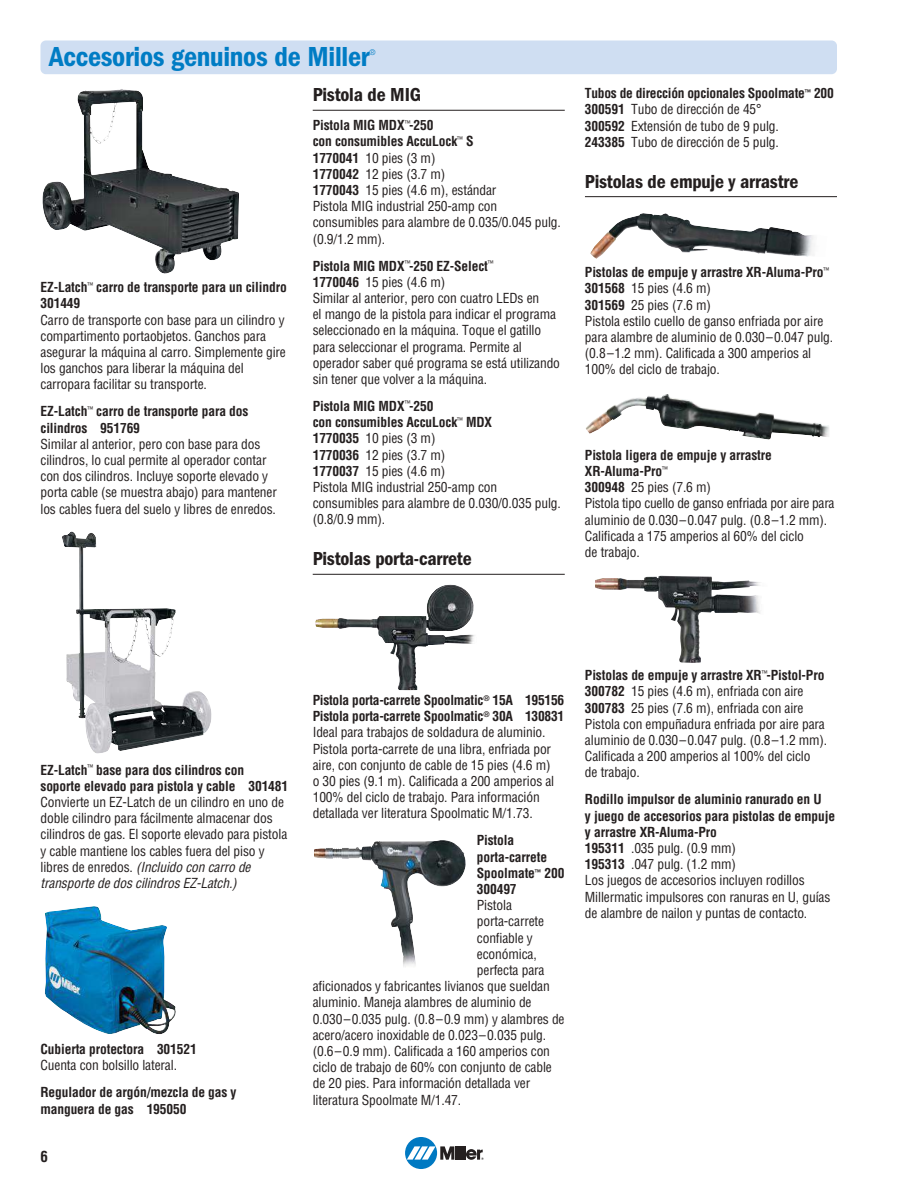
<style>
.page{position:relative;width:918px;height:1188px;background:#fff}
.page>*{position:absolute;margin:0;border:0;box-sizing:border-box;transform-origin:0 0}
.t1{font:28.5px "ITC Franklin Gothic Std Dm Cd";letter-spacing:-.01em;color:#007cc4}
.t2{font:19.5px "ITC Franklin Gothic Std Dm Cd";letter-spacing:-.01em;color:#241f1f}
.t3{font:700 condensed 15px "Helvetica";color:#241f1f}
.t4{font:condensed 13.5px/16.2px "Helvetica";letter-spacing:-.01em;color:#241f1f}
.t5{font:700 condensed 13.5px/16.2px "Helvetica";letter-spacing:-.01em;color:#241f1f}
.t6{font:condensed 7.5px "Helvetica";color:#007cc4}
.s1{font-weight:700}
.s2{font-style:italic}
</style>
<div class="page">
<div style="left:405px;top:1137px;width:32px;height:32px;background:#0079c2;border-radius:50%"></div>
<hr style="left:459px;top:1146px;width:3px;height:14px;background:#241f1f">
<hr style="left:463px;top:1146px;width:3px;height:14px;background:#241f1f">
<svg style="left:407px;top:1146px;width:51px;height:14px"></svg>
<svg style="left:466px;top:1149px;width:18px;height:11px"></svg>
<div style="left:40px;top:40px;width:797px;height:34px;background:#cfdef2;border-radius:5px"></div>
<hr style="left:313px;top:110px;width:252px;height:1px;background:#241f1f">
<hr style="left:313px;top:574px;width:252px;height:1px;background:#241f1f">
<hr style="left:585px;top:196px;width:252px;height:1px;background:#241f1f">
<img style="left:590px;top:213px;width:224px;height:46px">
<img style="left:42px;top:89px;width:197px;height:185px">
<img style="left:69px;top:531px;width:143px;height:223px">
<img style="left:45px;top:906px;width:131px;height:128px">
<img style="left:586px;top:394px;width:243px;height:46px">
<img style="left:595px;top:576px;width:165px;height:87px">
<img style="left:326px;top:840px;width:140px;height:127px">
<img style="left:315px;top:585px;width:160px;height:105px">
<h1 class="t1" style="left:49px;top:47px;width:322px">Accesorios genuinos de Miller</h1>
<p class="t6" style="left:369px;top:50px;width:7px">®</p>
<p class="t5" style="left:40px;top:280px;width:248px">EZ-Latch<sup>™</sup> carro de transporte para un cilindro<br>301449</p>
<p class="t4" style="left:40px;top:313px;width:247px">Carro de transporte con base para un cilindro y compartimento portaobjetos. Ganchos para asegurar la máquina al carro. Simplemente gire los ganchos para liberar la máquina del carropara facilitar su transporte.</p>
<p class="t5" style="left:40px;top:404px;width:210px">EZ-Latch<sup>™</sup> carro de transporte para dos cilindros 951769</p>
<p class="t4" style="left:40px;top:437px;width:238px">Similar al anterior, pero con base para dos cilindros, lo cual permite al operador contar con dos cilindros. Incluye soporte elevado y porta cable (se muestra abajo) para mantener los cables fuera del suelo y libres de enredos.</p>
<h2 class="t2" style="left:313px;top:88px;width:110px">Pistola de MIG</h2>
<p class="t4" style="left:313px;top:118px;width:250px"><span class="s1">Pistola MIG MDX</span><sup>™</sup><span class="s1">-250<br>con consumibles AccuLock</span><sup>™</sup> <span class="s1">S<br>1770041</span> 10 pies (3 m)<br><span class="s1">1770042</span> 12 pies (3.7 m)<br><span class="s1">1770043</span> 15 pies (4.6 m), estándar<br>Pistola MIG industrial 250-amp con consumibles para alambre de 0.035/0.045 pulg. (0.9/1.2 mm).</p>
<p class="t4" style="left:313px;top:259px;width:249px"><span class="s1">Pistola MIG MDX</span><sup>™</sup><span class="s1">-250 EZ-Select</span><sup>™<br></sup><span class="s1">1770046</span> 15 pies (4.6 m)<br>Similar al anterior, pero con cuatro LEDs en<br>el mango de la pistola para indicar el programa seleccionado en la máquina. Toque el gatillo para seleccionar el programa. Permite al operador saber qué programa se está utilizando sin tener que volver a la máquina.</p>
<p class="t4" style="left:313px;top:399px;width:250px"><span class="s1">Pistola MIG MDX</span><sup>™</sup><span class="s1">-250<br>con consumibles AccuLock</span><sup>™</sup> <span class="s1">MDX<br>1770035</span> 10 pies (3 m)<br><span class="s1">1770036</span> 12 pies (3.7 m)<br><span class="s1">1770037</span> 15 pies (4.6 m)<br>Pistola MIG industrial 250-amp con consumibles para alambre de 0.030/0.035 pulg. (0.8/0.9 mm).</p>
<h2 class="t2" style="left:313px;top:552px;width:160px">Pistolas porta-carrete</h2>
<p class="t4" style="left:585px;top:86px;width:250px"><span class="s1">Tubos de dirección opcionales Spoolmate</span><sup>™</sup> <span class="s1">200<br>300591</span> Tubo de dirección de 45°<br><span class="s1">300592</span> Extensión de tubo de 9 pulg.<br><span class="s1">243385</span> Tubo de dirección de 5 pulg.</p>
<h2 class="t2" style="left:585px;top:175px;width:215px">Pistolas de empuje y arrastre</h2>
<p class="t4" style="left:585px;top:265px;width:250px"><span class="s1">Pistolas de empuje y arrastre XR-Aluma-Pro</span><sup>™ </sup><span class="s1">301568</span> 15 pies (4.6 m)<br><span class="s1">301569</span> 25 pies (7.6 m)<br>Pistola estilo cuello de ganso enfriada por aire para alambre de aluminio de 0.030–0.047 pulg. (0.8–1.2 mm). Calificada a 300 amperios al 100% del ciclo de trabajo.</p>
<p class="t4" style="left:585px;top:448px;width:251px"><span class="s1">Pistola ligera de empuje y arrastre<br>XR-Aluma-Pro</span><sup>™<br></sup><span class="s1">300948</span> 25 pies (7.6 m)<br>Pistola tipo cuello de ganso enfriada por aire para aluminio de 0.030–0.047 pulg. (0.8–1.2 mm).<br>Calificada a 175 amperios al 60% del ciclo<br>de trabajo.</p>
<p class="t5" style="left:40px;top:763px;width:249px">EZ-Latch<sup>™</sup> base para dos cilindros con<br>soporte elevado para pistola y cable 301481</p>
<p class="t4" style="left:40px;top:795px;width:248px">Convierte un EZ-Latch de un cilindro en uno de doble cilindro para fácilmente almacenar dos cilindros de gas. El soporte elevado para pistola y cable mantiene los cables fuera del piso y<br>l i b r e s d e e n r e d o s . <span class="s2">(Incluido con carro de transporte de dos cilindros EZ-Latch.)</span></p>
<p class="t5" style="left:40px;top:1042px;width:158px">Cubierta protectora 301521</p>
<p class="t4" style="left:40px;top:1059px;width:138px">Cuenta con bolsillo lateral.</p>
<p class="t5" style="left:40px;top:1086px;width:198px">Regulador de argón/mezcla de gas y manguera de gas 195050</p>
<p class="t3" style="left:41px;top:1151px;width:9px">6</p>
<p class="t4" style="left:313px;top:693px;width:253px"><span class="s1">Pistola porta-carrete Spoolmatic</span><sup>®</sup> <span class="s1">15A 195156<br>Pistola porta-carrete Spoolmatic</span><sup>®</sup> <span class="s1">30A 130831<br></span>Ideal para trabajos de soldadura de aluminio.<br>Pistola porta-carrete de una libra, enfriada por aire, con conjunto de cable de 15 pies (4.6 m)<br>o 30 pies (9.1 m). Calificada a 200 amperios al 100% del ciclo de trabajo. Para información detallada ver literatura Spoolmatic M/1.73.</p>
<p class="t5" style="left:477px;top:834px;width:89px">Pistola porta-carrete<br>Spoolmate<sup>™</sup> 200<br>300497</p>
<p class="t4" style="left:477px;top:898px;width:37px">Pistola</p>
<p class="t4" style="left:477px;top:915px;width:69px">porta-carrete</p>
<p class="t4" style="left:477px;top:931px;width:57px">confiable y</p>
<p class="t4" style="left:477px;top:947px;width:61px">económica,</p>
<p class="t4" style="left:477px;top:963px;width:69px">perfecta para</p>
<p class="t4" style="left:313px;top:979px;width:239px">aficionados y fabricantes livianos que sueldan</p>
<p class="t4" style="left:313px;top:996px;width:220px">aluminio. Maneja alambres de aluminio de</p>
<p class="t4" style="left:313px;top:1012px;width:253px">0.030–0.035 pulg. (0.8–0.9 mm) y alambres de</p>
<p class="t4" style="left:313px;top:1028px;width:235px">acero/acero inoxidable de 0.023–0.035 pulg.</p>
<p class="t4" style="left:313px;top:1044px;width:239px">(0.6–0.9 mm). Calificada a 160 amperios con</p>
<p class="t4" style="left:313px;top:1060px;width:241px">ciclo de trabajo de 60% con conjunto de cable</p>
<p class="t4" style="left:313px;top:1077px;width:219px">de 20 pies. Para información detallada ver</p>
<p class="t4" style="left:313px;top:1093px;width:150px">literatura Spoolmate M/1.47.</p>
<p class="t4" style="left:585px;top:668px;width:244px"><span class="s1">Pistolas de empuje y arrastre XR</span><sup>™</sup><span class="s1">-Pistol-Pro 300782</span> 15 pies (4.6 m), enfriada con aire <span class="s1">300783</span> 25 pies (7.6 m), enfriada con aire Pistola con empuñadura enfriada por aire para aluminio de 0.030–0.047 pulg. (0.8–1.2 mm).<br>Calificada a 200 amperios al 100% del ciclo<br>de trabajo.</p>
<p class="t4" style="left:585px;top:792px;width:252px"><span class="s1">Rodillo impulsor de aluminio ranurado en U<br>y juego de accesorios para pistolas de empuje y arrastre XR-Aluma-Pro<br>195311</span> .035 pulg. (0.9 mm)<br><span class="s1">195313</span> .047 pulg. (1.2 mm)<br>Los juegos de accesorios incluyen rodillos Millermatic impulsores con ranuras en U, guías de alambre de nailon y puntas de contacto.</p>
</div>
